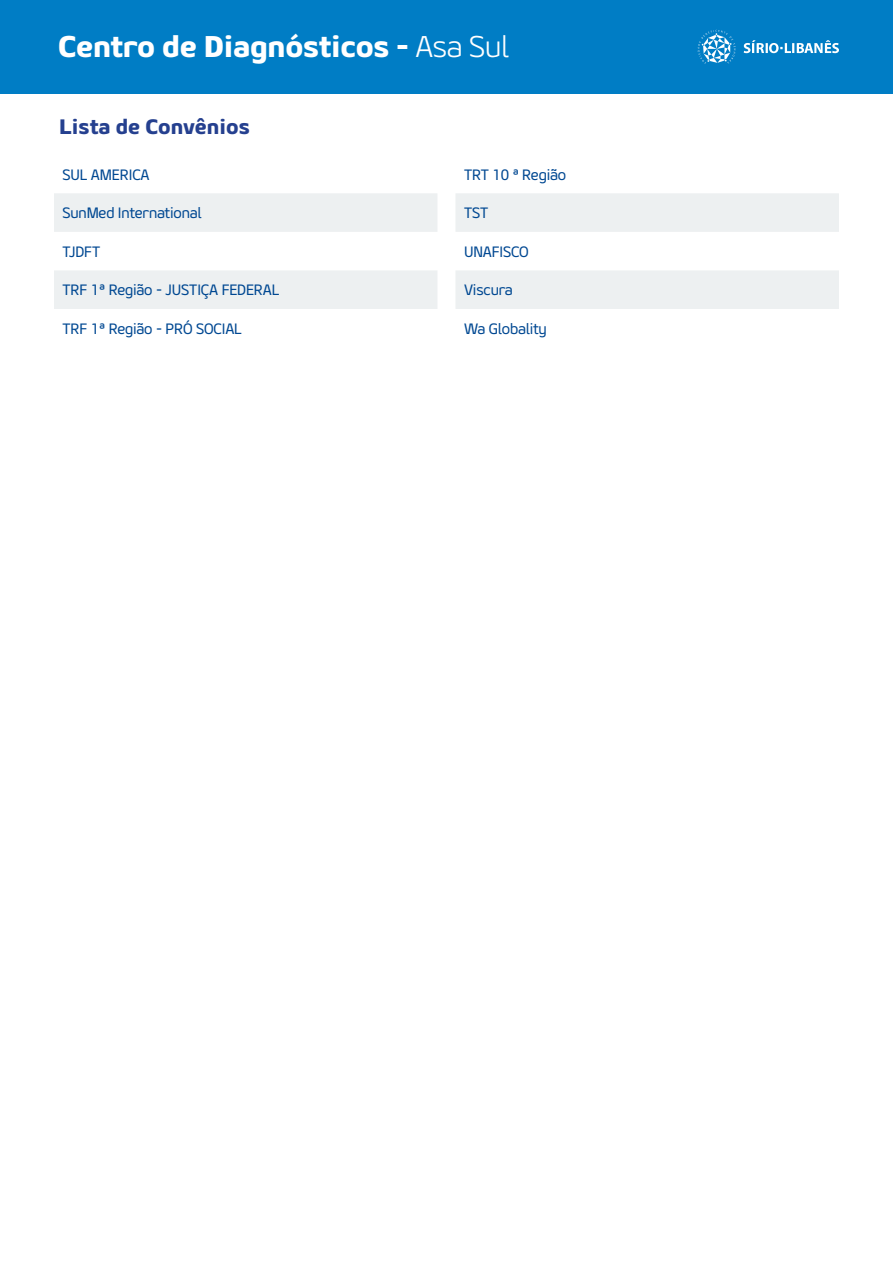
<style>
.page{position:relative;width:893px;height:1263px;background:#fff}
.page>*{position:absolute;margin:0;border:0;box-sizing:border-box;transform-origin:0 0}
.t1{font:800 29.85px "Geon";letter-spacing:-.01em;color:#fff}
.t2{font:800 20.85px "Geon";color:#25408f}
.t3{font:15px "Geon";letter-spacing:-.01em;color:#004892}
.s1{font-weight:300}
</style>
<div class="page">
<div style="left:0;top:0;width:893px;height:94px;background:#007dc5"></div>
<svg style="left:54px;top:193px;width:383px;height:116px"></svg>
<svg style="left:456px;top:193px;width:383px;height:116px"></svg>
<svg style="left:744px;top:40px;width:95px;height:13px"></svg>
<svg style="left:698px;top:30px;width:38px;height:34px"></svg>
<h1 class="t1" style="left:58px;top:27px;width:452px">Centro de Diagnósticos - <span class="s1">Asa Sul</span></h1>
<h2 class="t2" style="left:59px;top:113px;width:192px">Lista de Convênios</h2>
<p class="t3" style="left:63px;top:164px;width:89px">SUL AMERICA</p>
<p class="t3" style="left:464px;top:164px;width:104px">TRT 10 ª Região</p>
<p class="t3" style="left:63px;top:203px;width:141px">SunMed International</p>
<p class="t3" style="left:464px;top:203px;width:26px">TST</p>
<p class="t3" style="left:63px;top:241px;width:39px">TJDFT</p>
<p class="t3" style="left:464px;top:241px;width:66px">UNAFISCO</p>
<p class="t3" style="left:63px;top:280px;width:218px">TRF 1ª Região - JUSTIÇA FEDERAL</p>
<p class="t3" style="left:464px;top:280px;width:50px">Viscura</p>
<p class="t3" style="left:63px;top:318px;width:181px">TRF 1ª Região - PRÓ SOCIAL</p>
<p class="t3" style="left:464px;top:318px;width:84px">Wa Globality</p>
</div>
